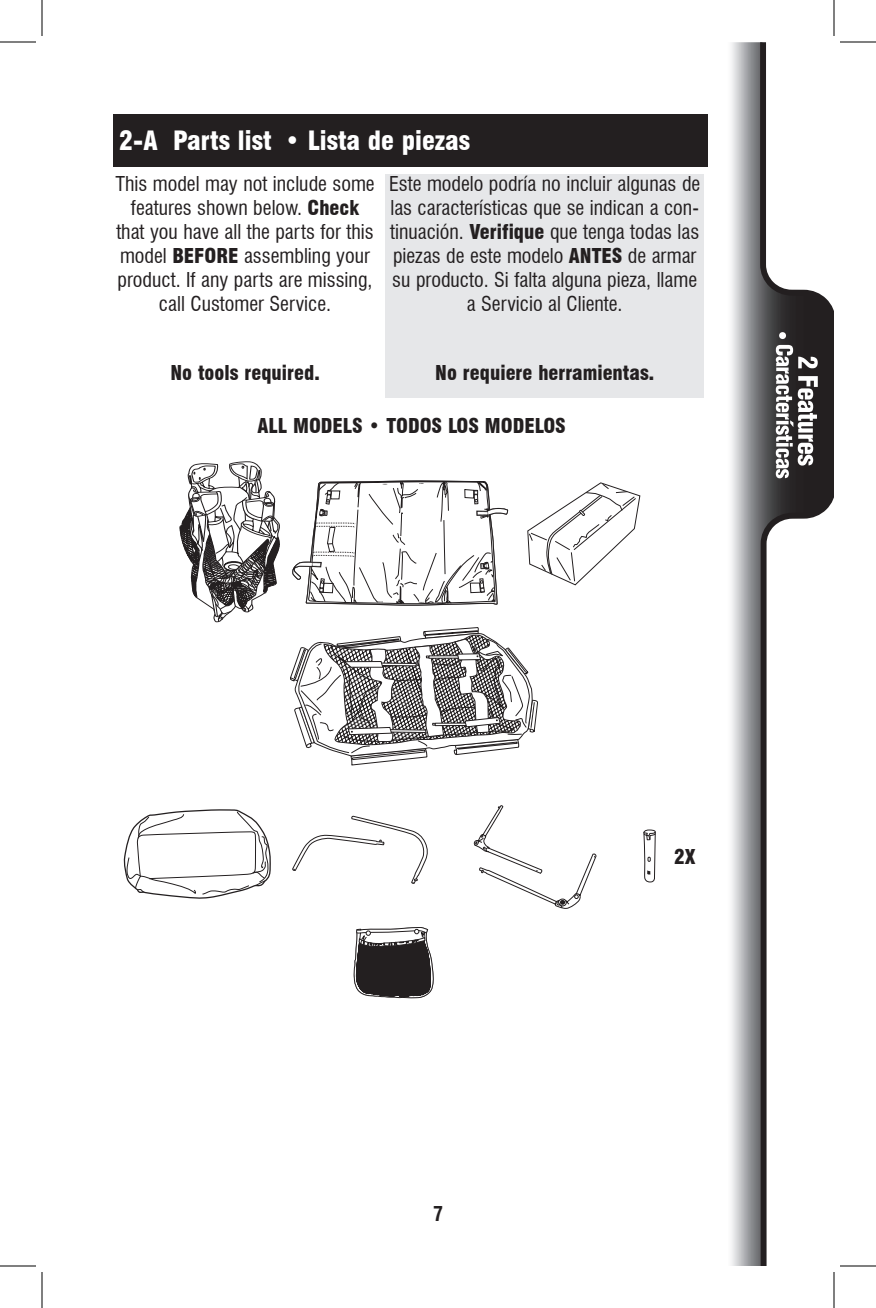
<style>
.page{position:relative;width:876px;height:1308px;background:#fff}
.page>*{position:absolute;margin:0;border:0;box-sizing:border-box;transform-origin:0 0}
.t1{font:900 condensed 26px "Swiss 721 BT";color:#fff}
.t2{font:condensed 20px/24px "Swiss 721 BT";color:#231f20;text-align:center}
.t3{font:900 condensed 20px "Swiss 721 BT";color:#231f20}
.t4{font:700 condensed 20px "Swiss 721 BT";color:#231f20}
.s1{font-weight:900}
</style>
<div class="page">
<svg style="left:760px;top:42px;width:74px;height:1224px"></svg>
<svg style="left:776px;top:345px;width:42px;height:133px"></svg>
<svg style="left:779px;top:332px;width:7px;height:7px"></svg>
<div style="left:385px;top:174px;width:319px;height:223px;background:#e6e7e9"></div>
<div style="left:113px;top:114px;width:595px;height:52px;background:#231f20"></div>
<svg style="left:527px;top:482px;width:114px;height:104px"></svg>
<svg style="left:180px;top:462px;width:100px;height:160px"></svg>
<svg style="left:292px;top:480px;width:216px;height:126px"></svg>
<svg style="left:290px;top:627px;width:248px;height:138px"></svg>
<svg style="left:354px;top:927px;width:80px;height:71px"></svg>
<svg style="left:124px;top:809px;width:147px;height:90px"></svg>
<svg style="left:474px;top:805px;width:123px;height:104px"></svg>
<svg style="left:292px;top:816px;width:136px;height:68px"></svg>
<svg style="left:643px;top:829px;width:13px;height:53px"></svg>
<hr style="left:0;top:42px;width:36px;height:1px;background:#000">
<hr style="left:840px;top:42px;width:36px;height:1px;background:#000">
<hr style="left:0;top:1266px;width:36px;height:1px;background:#000">
<hr style="left:840px;top:1266px;width:36px;height:1px;background:#000">
<hr style="left:42px;top:0;width:1px;height:36px;background:#000">
<hr style="left:42px;top:1272px;width:1px;height:36px;background:#000">
<hr style="left:834px;top:0;width:1px;height:36px;background:#000">
<hr style="left:834px;top:1272px;width:1px;height:36px;background:#000">
<h1 class="t1" style="left:119px;top:125px;width:352px">2-A Parts list • Lista de piezas</h1>
<p class="t2" style="left:115px;top:172px;width:261px">This model may not include some features shown below. <span class="s1">Check </span>that you have all the parts for this model <span class="s1">BEFORE</span> assembling your product. If any parts are missing, call Customer Service.</p>
<p class="t2" style="left:389px;top:172px;width:313px">Este modelo podría no incluir algunas de las características que se indican a con&shy;tinuación. <span class="s1">Verifique</span> que tenga todas las piezas de este modelo <span class="s1">ANTES</span> de armar su producto. Si falta alguna pieza, llame a Servicio al Cliente.</p>
<p class="t3" style="left:170px;top:360px;width:151px">No tools required.</p>
<p class="t3" style="left:435px;top:360px;width:220px">No requiere herramientas.</p>
<p class="t3" style="left:258px;top:414px;width:310px">ALL MODELS • TODOS LOS MODELOS</p>
<p class="t4" style="left:433px;top:1202px;width:11px">7</p>
<p class="t3" style="left:674px;top:845px;width:23px">2X</p>
</div>
